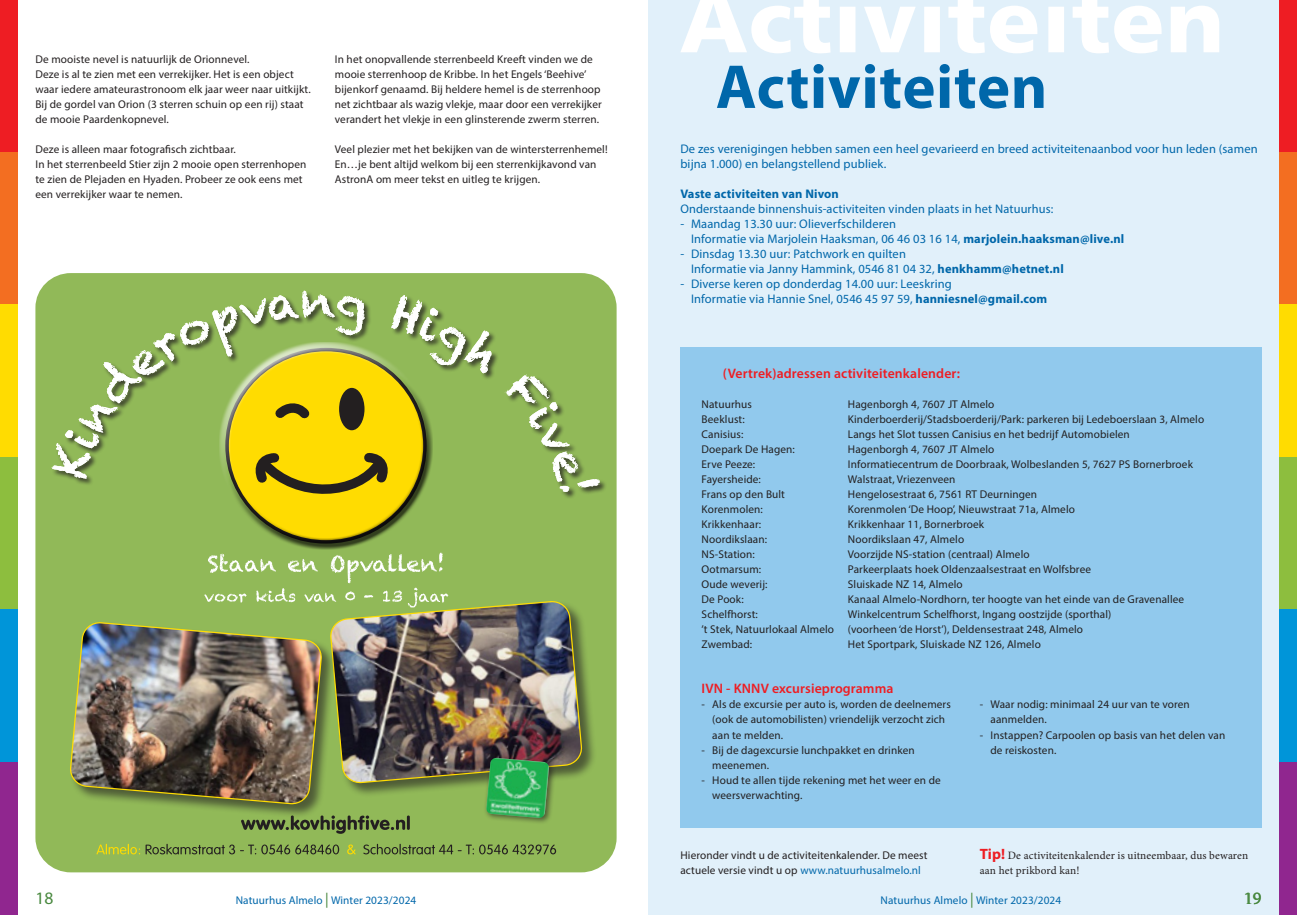
<style>
.page{position:relative;width:1297px;height:915px;background:#fff}
.page>*{position:absolute;margin:0;border:0;box-sizing:border-box;transform-origin:0 0}
.titel_groot_groen_Myriad_Pro_50_48{font:700 62.5px "Myriad Pro";letter-spacing:.01em;color:#0067aa}
.t1{font:17.5px "Myriad Pro";color:#48883e}
.paginacijfer{font:17.5px "Minion Pro";color:#48883e}
.tussenkop_10_12_Myriad_Pro{font:600 13.75px "Myriad Pro";letter-spacing:.01em;color:#ee1d23}
.intro_10_12_Myriad_Pro{font:12.5px/15px "Myriad Pro";letter-spacing:.01em;color:#0067aa}
.intro_10_12_Myriad_Pro-2{font:700 12.5px "Myriad Pro";letter-spacing:.01em;color:#0067aa}
.plat_9_12_Myriad_Pro{font:11.25px/15px "Myriad Pro";letter-spacing:.01em;color:#231f20}
.plat_9_12_Myriad_Pro-2{font:11.25px/15px "Minion Pro";letter-spacing:.01em;color:#231f20}
.voettekst{font:11.25px "Myriad Pro";letter-spacing:.01em;color:#0067aa}
.s1{font-weight:700}
.s2{color:#0067aa}
.s3{font-family:"Myriad Pro";font-weight:700;font-size:15px;color:#ee1d23}
.s4{font-size:15px;color:#48883e}
</style>
<div class="page">
<div style="left:648px;top:0;width:649px;height:914px;background:#e1f0fa"></div>
<svg style="left:681px;top:0;width:538px;height:53px"></svg>
<div style="left:680px;top:347px;width:581px;height:480px;background:#91c9ed"></div>
<div style="left:0;top:0;width:18px;height:152px;background:#ee1d23"></div>
<div style="left:0;top:152px;width:18px;height:152px;background:#f36e21"></div>
<div style="left:0;top:304px;width:18px;height:153px;background:#ffdc01"></div>
<div style="left:0;top:457px;width:18px;height:152px;background:#8dbe3e"></div>
<div style="left:0;top:609px;width:18px;height:152px;background:#0095d9"></div>
<div style="left:0;top:761px;width:18px;height:153px;background:#90268f"></div>
<div style="left:1279px;top:0;width:18px;height:152px;background:#ee1d23"></div>
<div style="left:1279px;top:152px;width:18px;height:152px;background:#f36e21"></div>
<div style="left:1279px;top:304px;width:18px;height:153px;background:#ffdc01"></div>
<div style="left:1279px;top:457px;width:18px;height:152px;background:#8dbe3e"></div>
<div style="left:1279px;top:609px;width:18px;height:152px;background:#0095d9"></div>
<div style="left:1279px;top:761px;width:18px;height:153px;background:#90268f"></div>
<div style="left:35px;top:273px;width:582px;height:599px;background:#91b958;border-radius:35px"></div>
<div style="left:229px;top:379px;width:204px;height:170px;background:#231f20;opacity:.75"></div>
<div style="left:330px;top:600px;width:266px;height:197px;background:#231f20;opacity:.6"></div>
<div style="left:70px;top:621px;width:266px;height:197px;background:#231f20;opacity:.6"></div>
<div style="left:484px;top:755px;width:72px;height:69px;background:#231f20;opacity:.6"></div>
<img style="left:486px;top:805px;width:63px;height:12px">
<div style="left:52px;top:290px;width:555px;height:209px;background:#231f20;opacity:.75"></div>
<svg style="left:52px;top:290px;width:548px;height:202px"></svg>
<svg style="left:241px;top:815px;width:169px;height:18px"></svg>
<img style="left:70px;top:552px;width:512px;height:253px">
<svg style="left:363px;top:843px;width:193px;height:11px"></svg>
<svg style="left:347px;top:844px;width:9px;height:10px"></svg>
<svg style="left:146px;top:843px;width:193px;height:11px"></svg>
<svg style="left:96px;top:843px;width:44px;height:11px"></svg>
<p class="plat_9_12_Myriad_Pro" style="left:35px;top:51px;width:277px">De mooiste nevel is natuurlijk de Orionnevel.<br>Deze is al te zien met een verrekijker. Het is een object waar iedere amateurastronoom elk jaar weer naar uitkijkt.<br>Bij de gordel van Orion (3 sterren schuin op een rij) staat de mooie Paardenkopnevel.</p>
<p class="plat_9_12_Myriad_Pro" style="left:35px;top:141px;width:202px">Deze is alleen maar fotografisch zichtbaar.</p>
<p class="plat_9_12_Myriad_Pro" style="left:35px;top:156px;width:272px">In het sterrenbeeld Stier zijn 2 mooie open sterrenhopen te zien de Plejaden en Hyaden. Probeer ze ook eens met een verrekijker waar te nemen.</p>
<p class="plat_9_12_Myriad_Pro" style="left:335px;top:51px;width:268px">In het onopvallende sterrenbeeld Kreeft vinden we de mooie sterrenhoop de Kribbe. In het Engels ‘Beehive’ bijenkorf genaamd. Bij heldere hemel is de sterrenhoop net zichtbaar als wazig vlekje, maar door een verrekijker verandert het vlekje in een glinsterende zwerm sterren.</p>
<p class="plat_9_12_Myriad_Pro" style="left:335px;top:141px;width:274px">Veel plezier met het bekijken van de wintersterrenhemel!<br>En…je bent altijd welkom bij een sterrenkijkavond van<br>AstronA om meer tekst en uitleg te krijgen.</p>
<p class="titel_groot_groen_Myriad_Pro_50_48" style="left:716px;top:46px;width:333px">Activiteiten</p>
<p class="intro_10_12_Myriad_Pro" style="left:680px;top:141px;width:579px">De zes verenigingen hebben samen een heel gevarieerd en breed activiteitenaanbod voor hun leden (samen bijna 1.000) en belangstellend publiek.</p>
<p class="intro_10_12_Myriad_Pro-2" style="left:680px;top:185px;width:160px">Vaste activiteiten van Nivon</p>
<p class="intro_10_12_Myriad_Pro" style="left:680px;top:201px;width:374px">Onderstaande binnenshuis-activiteiten vinden plaats in het Natuurhus:</p>
<p class="intro_10_12_Myriad_Pro" style="left:680px;top:216px;width:217px">- Maandag 13.30 uur: Olieverfschilderen</p>
<p class="intro_10_12_Myriad_Pro" style="left:691px;top:231px;width:435px">Informatie via Marjolein Haaksman, 06 46 03 16 14, <span class="s1">marjolein.haaksman@live.nl</span></p>
<p class="intro_10_12_Myriad_Pro" style="left:680px;top:246px;width:227px">- Dinsdag 13.30 uur: Patchwork en quilten</p>
<p class="intro_10_12_Myriad_Pro" style="left:691px;top:261px;width:374px">Informatie via Janny Hammink, 0546 81 04 32, <span class="s1">henkhamm@hetnet.nl</span></p>
<p class="intro_10_12_Myriad_Pro" style="left:680px;top:276px;width:273px">- Diverse keren op donderdag 14.00 uur: Leeskring</p>
<p class="intro_10_12_Myriad_Pro" style="left:691px;top:291px;width:358px">Informatie via Hannie Snel, 0546 45 97 59, <span class="s1">hanniesnel@gmail.com</span></p>
<p class="tussenkop_10_12_Myriad_Pro" style="left:723px;top:364px;width:238px">(Vertrek)adressen activiteitenkalender:</p>
<p class="plat_9_12_Myriad_Pro" style="left:702px;top:396px;width:52px">Natuurhus</p>
<p class="plat_9_12_Myriad_Pro" style="left:848px;top:396px;width:148px">Hagenborgh 4, 7607 JT Almelo</p>
<p class="plat_9_12_Myriad_Pro" style="left:702px;top:411px;width:45px">Beeklust:</p>
<p class="plat_9_12_Myriad_Pro" style="left:848px;top:411px;width:358px">Kinderboerderij/Stadsboerderij/Park: parkeren bij Ledeboerslaan 3, Almelo</p>
<p class="plat_9_12_Myriad_Pro" style="left:702px;top:426px;width:43px">Canisius:</p>
<p class="plat_9_12_Myriad_Pro" style="left:848px;top:426px;width:283px">Langs het Slot tussen Canisius en het bedrijf Automobielen</p>
<p class="plat_9_12_Myriad_Pro" style="left:702px;top:441px;width:95px">Doepark De Hagen:</p>
<p class="plat_9_12_Myriad_Pro" style="left:848px;top:441px;width:148px">Hagenborgh 4, 7607 JT Almelo</p>
<p class="plat_9_12_Myriad_Pro" style="left:702px;top:456px;width:55px">Erve Peeze:</p>
<p class="plat_9_12_Myriad_Pro" style="left:848px;top:456px;width:347px">Informatiecentrum de Doorbraak, Wolbeslanden 5, 7627 PS Bornerbroek</p>
<p class="plat_9_12_Myriad_Pro" style="left:702px;top:471px;width:61px">Fayersheide:</p>
<p class="plat_9_12_Myriad_Pro" style="left:848px;top:471px;width:109px">Walstraat, Vriezenveen</p>
<p class="plat_9_12_Myriad_Pro" style="left:702px;top:486px;width:85px">Frans op den Bult</p>
<p class="plat_9_12_Myriad_Pro" style="left:848px;top:486px;width:191px">Hengelosestraat 6, 7561 RT Deurningen</p>
<p class="plat_9_12_Myriad_Pro" style="left:702px;top:501px;width:63px">Korenmolen:</p>
<p class="plat_9_12_Myriad_Pro" style="left:848px;top:501px;width:229px">Korenmolen ‘De Hoop’, Nieuwstraat 71a, Almelo</p>
<p class="plat_9_12_Myriad_Pro" style="left:702px;top:516px;width:61px">Krikkenhaar:</p>
<p class="plat_9_12_Myriad_Pro" style="left:848px;top:516px;width:138px">Krikkenhaar 11, Bornerbroek</p>
<p class="plat_9_12_Myriad_Pro" style="left:702px;top:531px;width:67px">Noordikslaan:</p>
<p class="plat_9_12_Myriad_Pro" style="left:848px;top:531px;width:118px">Noordikslaan 47, Almelo</p>
<p class="plat_9_12_Myriad_Pro" style="left:702px;top:546px;width:55px">NS-Station:</p>
<p class="plat_9_12_Myriad_Pro" style="left:848px;top:546px;width:183px">Voorzijde NS-station (centraal) Almelo</p>
<p class="plat_9_12_Myriad_Pro" style="left:702px;top:561px;width:61px">Ootmarsum:</p>
<p class="plat_9_12_Myriad_Pro" style="left:848px;top:561px;width:245px">Parkeerplaats hoek Oldenzaalsestraat en Wolfsbree</p>
<p class="plat_9_12_Myriad_Pro" style="left:702px;top:576px;width:67px">Oude weverij:</p>
<p class="plat_9_12_Myriad_Pro" style="left:848px;top:576px;width:116px">Sluiskade NZ 14, Almelo</p>
<p class="plat_9_12_Myriad_Pro" style="left:702px;top:591px;width:44px">De Pook:</p>
<p class="plat_9_12_Myriad_Pro" style="left:848px;top:591px;width:338px">Kanaal Almelo-Nordhorn, ter hoogte van het einde van de Gravenallee</p>
<p class="plat_9_12_Myriad_Pro" style="left:702px;top:606px;width:58px">Schelfhorst:</p>
<p class="plat_9_12_Myriad_Pro" style="left:848px;top:606px;width:265px">Winkelcentrum Schelfhorst, Ingang oostzijde (sporthal)</p>
<p class="plat_9_12_Myriad_Pro" style="left:702px;top:621px;width:383px">’t Stek, Natuurlokaal Almelo (voorheen ‘de Horst’), Deldensestraat 248, Almelo</p>
<p class="plat_9_12_Myriad_Pro" style="left:702px;top:636px;width:52px">Zwembad:</p>
<p class="plat_9_12_Myriad_Pro" style="left:848px;top:636px;width:194px">Het Sportpark, Sluiskade NZ 126, Almelo</p>
<p class="tussenkop_10_12_Myriad_Pro" style="left:702px;top:679px;width:193px">IVN - KNNV excursieprogramma</p>
<p class="plat_9_12_Myriad_Pro" style="left:702px;top:696px;width:251px">- Als de excursie per auto is, worden de deelnemers</p>
<p class="plat_9_12_Myriad_Pro" style="left:712px;top:711px;width:234px">(ook de automobilisten) vriendelijk verzocht zich aan te melden.</p>
<p class="plat_9_12_Myriad_Pro" style="left:712px;top:741px;width:204px;text-indent:-11px">- Bij de dagexcursie lunchpakket en drinken meenemen.</p>
<p class="plat_9_12_Myriad_Pro" style="left:702px;top:771px;width:241px">- Houd te allen tijde rekening met het weer en de</p>
<p class="plat_9_12_Myriad_Pro" style="left:712px;top:786px;width:92px">weersverwachting.</p>
<p class="plat_9_12_Myriad_Pro" style="left:990px;top:696px;width:201px;text-indent:-11px">- Waar nodig: minimaal 24 uur van te voren aanmelden.</p>
<p class="plat_9_12_Myriad_Pro" style="left:990px;top:726px;width:236px;text-indent:-11px">- Instappen? Carpoolen op basis van het delen van de reiskosten.</p>
<p class="plat_9_12_Myriad_Pro" style="left:680px;top:846px;width:249px">Hieronder vindt u de activiteitenkalender. De meest actuele versie vindt u op <span class="s2">www.natuurhusalmelo.nl</span></p>
<p class="plat_9_12_Myriad_Pro-2" style="left:980px;top:847px;width:270px"><span class="s3">Tip!</span> De activiteitenkalender is uitneembaar, dus bewaren aan het prikbord kan!</p>
<h2 class="t1" style="left:35px;top:886px;width:19px">18</h2>
<p class="voettekst" style="left:236px;top:892px;width:182px">Natuurhus Almelo <span class="s4">|</span> Winter 2023/2024</p>
<p class="voettekst" style="left:881px;top:892px;width:182px">Natuurhus Almelo <span class="s4">|</span> Winter 2023/2024</p>
<p class="paginacijfer" style="left:1245px;top:886px;width:18px">19</p>
</div>
